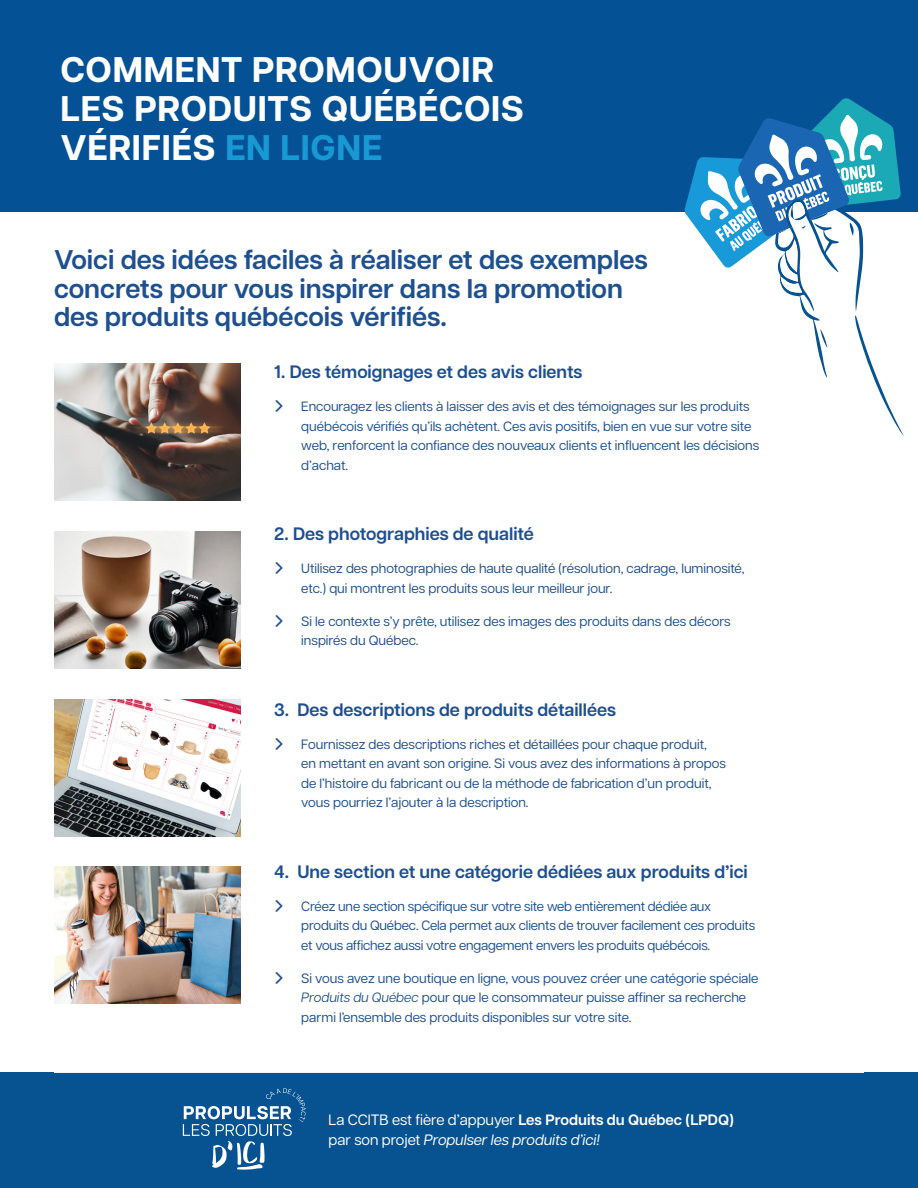
<style>
.page{position:relative;width:918px;height:1188px;background:#fff}
.page>*{position:absolute;margin:0;border:0;box-sizing:border-box;transform-origin:0 0}
.t1{font:700 35.55px/39px "Articulat CF";letter-spacing:.02em;color:#fff}
.t2{font:600 27px/28.5px "Articulat CF";color:#1e508f}
.t3{font:600 18px "Articulat CF";color:#1e508f}
.t4{font:15px/19.5px "Articulat CF";color:#fff}
.t5{font:13.5px/19.5px "Articulat CF";color:#1e508f}
.s1{color:#1999d4}
.s2{font-style:italic}
.s3{font-weight:600}
</style>
<div class="page">
<div style="left:0;top:0;width:918px;height:212px;background:#045295"></div>
<div style="left:0;top:1073px;width:918px;height:115px;background:#075290"></div>
<svg style="left:183px;top:1088px;width:123px;height:82px"></svg>
<img style="left:54px;top:364px;width:186px;height:137px">
<img style="left:54px;top:531px;width:186px;height:137px">
<img style="left:54px;top:699px;width:186px;height:137px">
<img style="left:54px;top:867px;width:186px;height:137px">
<svg style="left:685px;top:98px;width:219px;height:338px"></svg>
<p class="t1" style="left:60px;top:50px;width:465px">COMMENT PROMOUVOIR<br>LES PRODUITS QUÉBÉCOIS<br>VÉRIFIÉS <span class="s1">EN LIGNE</span></p>
<p class="t2" style="left:54px;top:245px;width:595px">Voici des idées faciles à réaliser et des exemples concrets pour vous inspirer dans la promotion des produits québécois vérifiés.</p>
<p class="t3" style="left:274px;top:359px;width:310px">1. Des témoignages et des avis clients</p>
<p class="t5" style="left:301px;top:396px;width:459px">Encouragez les clients à laisser des avis et des témoignages sur les produits québécois vérifiés qu’ils achètent. Ces avis positifs, bien en vue sur votre site web, renforcent la confiance des nouveaux clients et influencent les décisions d’achat.</p>
<p class="t3" style="left:274px;top:521px;width:261px">2. Des photographies de qualité</p>
<p class="t5" style="left:301px;top:558px;width:445px">Utilisez des photographies de haute qualité (résolution, cadrage, luminosité, etc.) qui montrent les produits sous leur meilleur jour.</p>
<p class="t5" style="left:301px;top:610px;width:431px">Si le contexte s’y prête, utilisez des images des produits dans des décors inspirés du Québec.</p>
<p class="t3" style="left:274px;top:696px;width:343px">3. Des descriptions de produits détaillées</p>
<p class="t5" style="left:301px;top:733px;width:426px">Fournissez des descriptions riches et détaillées pour chaque produit,<br>en mettant en avant son origine. Si vous avez des informations à propos de l’histoire du fabricant ou de la méthode de fabrication d’un produit, vous pourriez l’ajouter à la description.</p>
<p class="t3" style="left:274px;top:858px;width:475px">4. Une section et une catégorie dédiées aux produits d’ici</p>
<p class="t5" style="left:301px;top:895px;width:455px">Créez une section spécifique sur votre site web entièrement dédiée aux produits du Québec. Cela permet aux clients de trouver facilement ces produits et vous affichez aussi votre engagement envers les produits québécois.</p>
<p class="t5" style="left:301px;top:967px;width:459px">Si vous avez une boutique en ligne, vous pouvez créer une catégorie spéciale<br><span class="s2">Produits du Québec</span> pour que le consommateur puisse affiner sa recherche parmi l’ensemble des produits disponibles sur votre site.</p>
<p class="t4" style="left:329px;top:1109px;width:407px">La CCITB est fière d’appuyer <span class="s3">Les Produits du Québec (LPDQ) </span>par son projet <span class="s2">Propulser les produits d’ici!</span></p>
</div>
